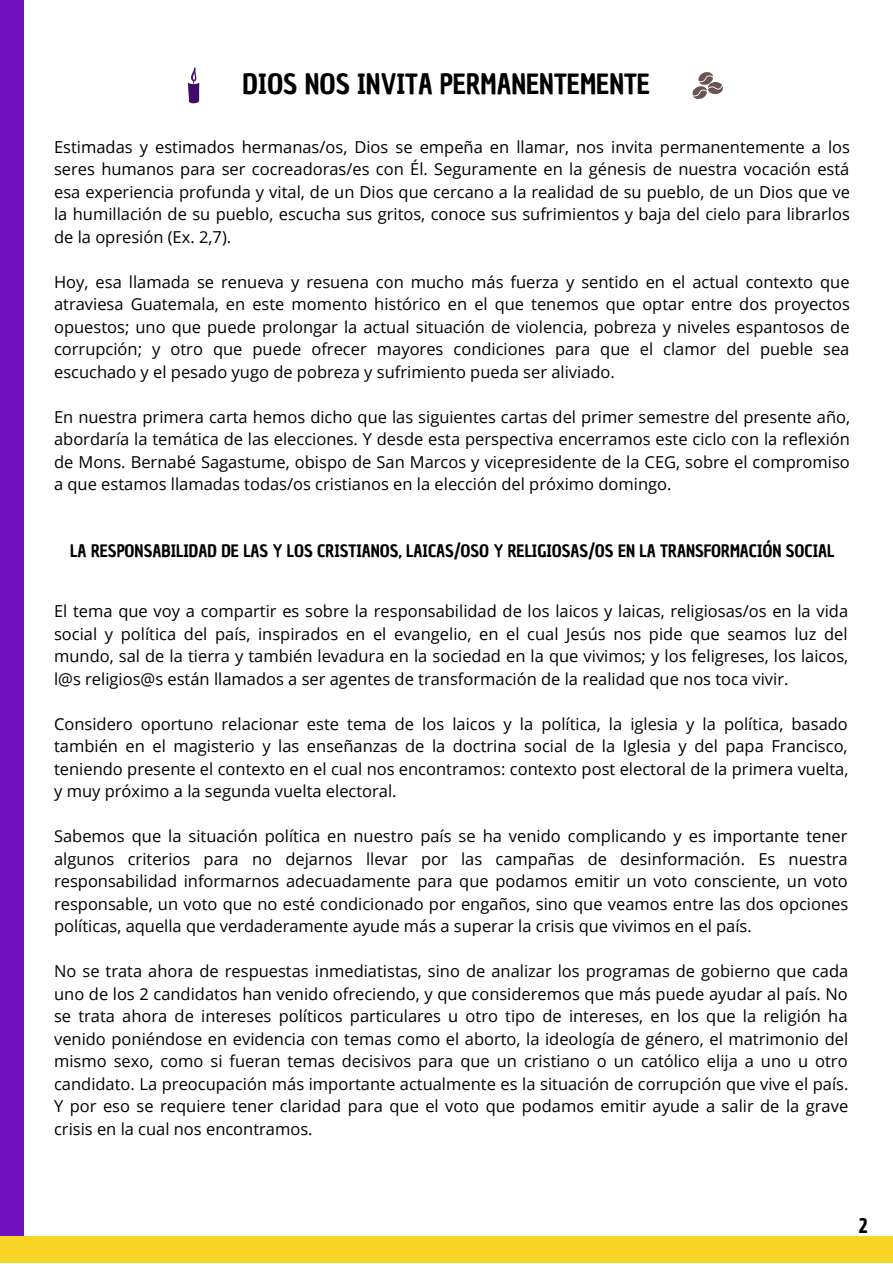
<style>
.page{position:relative;width:893px;height:1264px;background:#fff}
.page>*{position:absolute;margin:0;border:0;box-sizing:border-box;transform-origin:0 0}
.t1{font:27.15px "Chau Philomene One";color:#000}
.t2{font:19.8px "Chau Philomene One";color:#000}
.t3{font:16.65px "Chau Philomene One";color:#000}
.t4{font:16.5px/22.5px "Open Sans";color:#000;text-align:justify}
</style>
<div class="page">
<svg style="left:188px;top:67px;width:11px;height:36px"></svg>
<svg style="left:692px;top:72px;width:31px;height:27px"></svg>
<div style="left:0;top:0;width:24px;height:1262px;background:#6f11bf"></div>
<div style="left:0;top:1236px;width:892px;height:26px;background:#f8d425"></div>
<p class="t1" style="left:242px;top:66px;width:409px">DIOS NOS INVITA PERMANENTEMENTE</p>
<p class="t4" style="left:54px;top:135px;width:797px">Estimadas y estimados hermanas/os, Dios se empeña en llamar, nos invita permanentemente a los seres humanos para ser cocreadoras/es con Él. Seguramente en la génesis de nuestra vocación está esa experiencia profunda y vital, de un Dios que cercano a la realidad de su pueblo, de un Dios que ve la humillación de su pueblo, escucha sus gritos, conoce sus sufrimientos y baja del cielo para librarlos de la opresión (Ex. 2,7).</p>
<p class="t4" style="left:54px;top:270px;width:797px">Hoy, esa llamada se renueva y resuena con mucho más fuerza y sentido en el actual contexto que atraviesa Guatemala, en este momento histórico en el que tenemos que optar entre dos proyectos opuestos; uno que puede prolongar la actual situación de violencia, pobreza y niveles espantosos de corrupción; y otro que puede ofrecer mayores condiciones para que el clamor del pueble sea escuchado y el pesado yugo de pobreza y sufrimiento pueda ser aliviado.</p>
<p class="t4" style="left:54px;top:405px;width:797px">En nuestra primera carta hemos dicho que las siguientes cartas del primer semestre del presente año, abordaría la temática de las elecciones. Y desde esta perspectiva encerramos este ciclo con la reflexión de Mons. Bernabé Sagastume, obispo de San Marcos y vicepresidente de la CEG, sobre el compromiso a que estamos llamadas todas/os cristianos en la elección del próximo domingo.</p>
<p class="t3" style="left:70px;top:539px;width:765px">LA RESPONSABILIDAD DE LAS Y LOS CRISTIANOS, LAICAS/OSO Y RELIGIOSAS/OS EN LA TRANSFORMACIÓN SOCIAL</p>
<p class="t4" style="left:54px;top:599px;width:795px">El tema que voy a compartir es sobre la responsabilidad de los laicos y laicas, religiosas/os en la vida social y política del país, inspirados en el evangelio, en el cual Jesús nos pide que seamos luz del mundo, sal de la tierra y también levadura en la sociedad en la que vivimos; y los feligreses, los laicos, l@s religios@s están llamados a ser agentes de transformación de la realidad que nos toca vivir.</p>
<p class="t4" style="left:54px;top:712px;width:795px">Considero oportuno relacionar este tema de los laicos y la política, la iglesia y la política, basado también en el magisterio y las enseñanzas de la doctrina social de la Iglesia y del papa Francisco, teniendo presente el contexto en el cual nos encontramos: contexto post electoral de la primera vuelta, y muy próximo a la segunda vuelta electoral.</p>
<p class="t4" style="left:54px;top:824px;width:795px">Sabemos que la situación política en nuestro país se ha venido complicando y es importante tener algunos criterios para no dejarnos llevar por las campañas de desinformación. Es nuestra responsabilidad informarnos adecuadamente para que podamos emitir un voto consciente, un voto responsable, un voto que no esté condicionado por engaños, sino que veamos entre las dos opciones políticas, aquella que verdaderamente ayude más a superar la crisis que vivimos en el país.</p>
<p class="t4" style="left:54px;top:959px;width:795px">No se trata ahora de respuestas inmediatistas, sino de analizar los programas de gobierno que cada uno de los 2 candidatos han venido ofreciendo, y que consideremos que más puede ayudar al país. No se trata ahora de intereses políticos particulares u otro tipo de intereses, en los que la religión ha venido poniéndose en evidencia con temas como el aborto, la ideología de género, el matrimonio del mismo sexo, como si fueran temas decisivos para que un cristiano o un católico elija a uno u otro candidato. La preocupación más importante actualmente es la situación de corrupción que vive el país.<br>Y por eso se requiere tener claridad para que el voto que podamos emitir ayude a salir de la grave crisis en la cual nos encontramos.</p>
<p class="t2" style="left:858px;top:1212px;width:11px">2</p>
</div>
